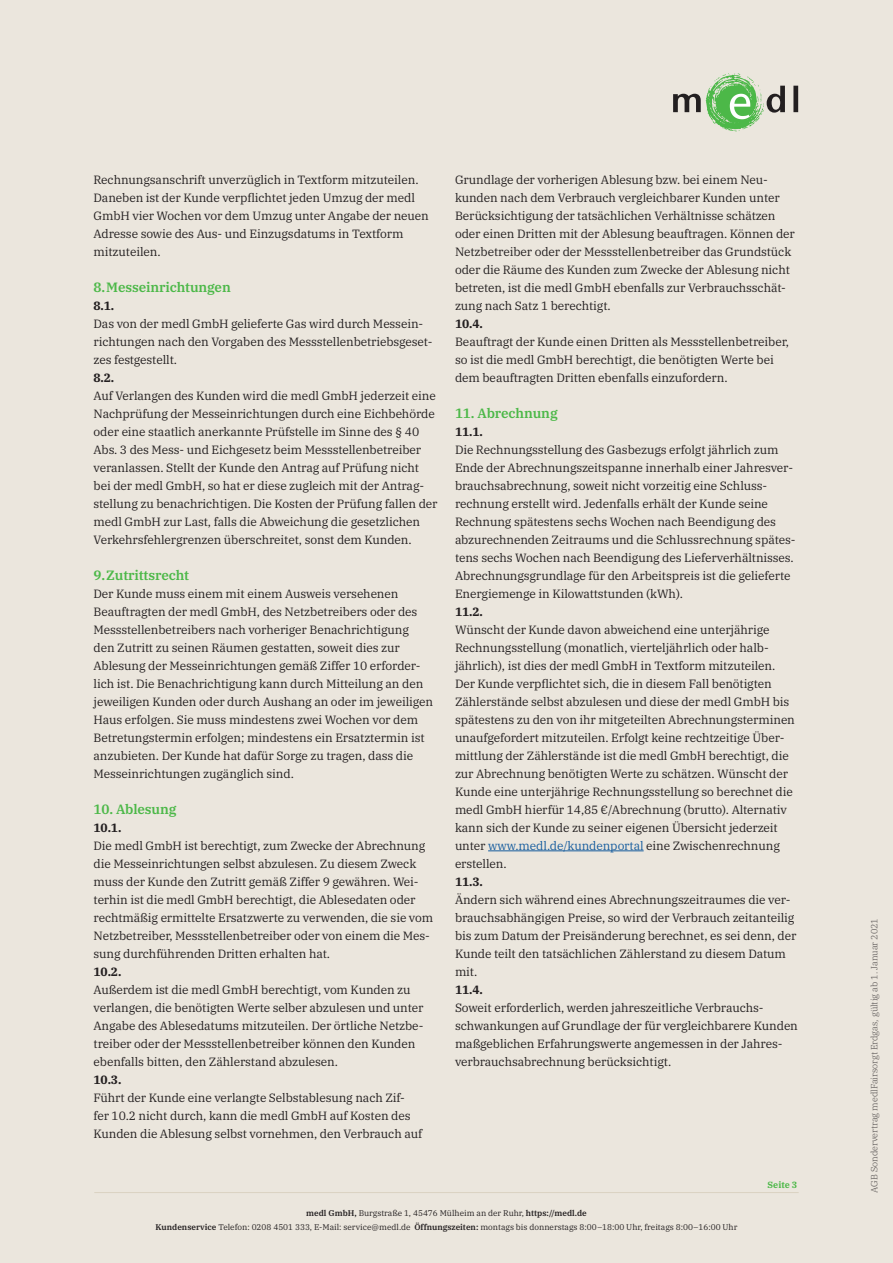
<style>
.page{position:relative;width:893px;height:1263px;background:#ebe6dd}
.page>*{position:absolute;margin:0;border:0;box-sizing:border-box;transform-origin:0 0}
.t1{font:600 13.5px "IBM Plex Serif";letter-spacing:-.01em;color:#4cb848}
.t2{font:12px/18px "IBM Plex Serif";letter-spacing:-.01em;color:#231f20}
.t3{font:700 12px "IBM Plex Serif";letter-spacing:-.01em;color:#231f20}
.t4{font:300 9px "IBM Plex Serif";color:#4c4848}
.t5{font:700 9px "IBM Plex Serif";color:#4cb848}
.t6{font:8.25px/13.5px "IBM Plex Serif";color:#231f20;text-align:center}
.s1{color:#175d9e}
.s2{font-weight:600}
</style>
<div class="page">
<hr style="left:94px;top:1192px;width:705px;height:1px;background:#dad2c2">
<hr style="left:488px;top:850px;width:156px;height:1px;background:#175d9e">
<svg style="left:673px;top:73px;width:125px;height:58px"></svg>
<p class="t2" style="left:94px;top:169px;width:337px">Rechnungsanschrift unverzüglich in Textform mitzuteilen.<br>Daneben ist der Kunde verpflichtet jeden Umzug der medl GmbH vier Wochen vor dem Umzug unter Angabe der neuen Adresse sowie des Aus- und Einzugsdatums in Textform mitzuteilen.</p>
<p class="t1" style="left:94px;top:276px;width:139px">8.Messeinrichtungen</p>
<p class="t3" style="left:94px;top:296px;width:22px">8.1.</p>
<p class="t2" style="left:94px;top:313px;width:340px">Das von der medl GmbH gelieferte Gas wird durch Messein&shy;richtungen nach den Vorgaben des Messstellenbetriebsgeset&shy;zes festgestellt.</p>
<p class="t3" style="left:94px;top:368px;width:22px">8.2.</p>
<p class="t2" style="left:94px;top:385px;width:345px">Auf Verlangen des Kunden wird die medl GmbH jederzeit eine Nachprüfung der Messeinrichtungen durch eine Eichbehörde oder eine staatlich anerkannte Prüfstelle im Sinne des § 40<br>Abs. 3 des Mess- und Eichgesetz beim Messstellenbetreiber veranlassen. Stellt der Kunde den Antrag auf Prüfung nicht bei der medl GmbH, so hat er diese zugleich mit der Antrag&shy;stellung zu benachrichtigen. Die Kosten der Prüfung fallen der medl GmbH zur Last, falls die Abweichung die gesetzlichen Verkehrsfehlergrenzen überschreitet, sonst dem Kunden.</p>
<p class="t1" style="left:94px;top:564px;width:97px">9.Zutrittsrecht</p>
<p class="t2" style="left:94px;top:583px;width:341px">Der Kunde muss einem mit einem Ausweis versehenen Beauftragten der medl GmbH, des Netzbetreibers oder des Messstellenbetreibers nach vorheriger Benachrichtigung den Zutritt zu seinen Räumen gestatten, soweit dies zur Ablesung der Messeinrichtungen gemäß Ziffer 10 erforder&shy;lich ist. Die Benachrichtigung kann durch Mitteilung an den jeweiligen Kunden oder durch Aushang an oder im jeweiligen Haus erfolgen. Sie muss mindestens zwei Wochen vor dem Betretungstermin erfolgen; mindestens ein Ersatztermin ist anzubieten. Der Kunde hat dafür Sorge zu tragen, dass die Messeinrichtungen zugänglich sind.</p>
<p class="t1" style="left:94px;top:798px;width:84px">10. Ablesung</p>
<p class="t3" style="left:94px;top:818px;width:29px">10.1.</p>
<p class="t2" style="left:94px;top:835px;width:341px">Die medl GmbH ist berechtigt, zum Zwecke der Abrechnung die Messeinrichtungen selbst abzulesen. Zu diesem Zweck muss der Kunde den Zutritt gemäß Ziffer 9 gewähren. Wei&shy;terhin ist die medl GmbH berechtigt, die Ablesedaten oder rechtmäßig ermittelte Ersatzwerte zu verwenden, die sie vom Netzbetreiber, Messstellenbetreiber oder von einem die Mes&shy;sung durchführenden Dritten erhalten hat.</p>
<p class="t3" style="left:94px;top:962px;width:29px">10.2.</p>
<p class="t2" style="left:94px;top:979px;width:331px">Außerdem ist die medl GmbH berechtigt, vom Kunden zu verlangen, die benötigten Werte selber abzulesen und unter Angabe des Ablesedatums mitzuteilen. Der örtliche Netzbe&shy;treiber oder der Messstellenbetreiber können den Kunden ebenfalls bitten, den Zählerstand abzulesen.</p>
<p class="t3" style="left:94px;top:1070px;width:29px">10.3.</p>
<p class="t2" style="left:94px;top:1087px;width:330px">Führt der Kunde eine verlangte Selbstablesung nach Zif&shy;fer 10.2 nicht durch, kann die medl GmbH auf Kosten des<br>Kunden die Ablesung selbst vornehmen, den Verbrauch auf</p>
<p class="t2" style="left:455px;top:169px;width:341px">Grundlage der vorherigen Ablesung bzw. bei einem Neu&shy;kunden nach dem Verbrauch vergleichbarer Kunden unter Berücksichtigung der tatsächlichen Verhältnisse schätzen oder einen Dritten mit der Ablesung beauftragen. Können der Netzbetreiber oder der Messstellenbetreiber das Grundstück oder die Räume des Kunden zum Zwecke der Ablesung nicht betreten, ist die medl GmbH ebenfalls zur Verbrauchsschät&shy;zung nach Satz 1 berechtigt.</p>
<p class="t3" style="left:455px;top:314px;width:29px">10.4.</p>
<p class="t2" style="left:455px;top:331px;width:335px">Beauftragt der Kunde einen Dritten als Messstellenbetreiber, so ist die medl GmbH berechtigt, die benötigten Werte bei dem beauftragten Dritten ebenfalls einzufordern.</p>
<p class="t1" style="left:455px;top:402px;width:104px">11. Abrechnung</p>
<p class="t3" style="left:455px;top:422px;width:29px">11.1.</p>
<p class="t2" style="left:455px;top:439px;width:342px">Die Rechnungsstellung des Gasbezugs erfolgt jährlich zum Ende der Abrechnungszeitspanne innerhalb einer Jahresver&shy;brauchsabrechnung, soweit nicht vorzeitig eine Schluss&shy;rechnung erstellt wird. Jedenfalls erhält der Kunde seine Rechnung spätestens sechs Wochen nach Beendigung des abzurechnenden Zeitraums und die Schlussrechnung spätes&shy;tens sechs Wochen nach Beendigung des Lieferverhältnisses.<br>Abrechnungsgrundlage für den Arbeitspreis ist die gelieferte Energiemenge in Kilowattstunden (kWh).</p>
<p class="t3" style="left:455px;top:602px;width:29px">11.2.</p>
<p class="t2" style="left:455px;top:619px;width:341px">Wünscht der Kunde davon abweichend eine unterjährige Rechnungsstellung (monatlich, vierteljährlich oder halb&shy;jährlich), ist dies der medl GmbH in Textform mitzuteilen.<br>Der Kunde verpflichtet sich, die in diesem Fall benötigten Zählerstände selbst abzulesen und diese der medl GmbH bis spätestens zu den von ihr mitgeteilten Abrechnungsterminen unaufgefordert mitzuteilen. Erfolgt keine rechtzeitige Über&shy;mittlung der Zählerstände ist die medl GmbH berechtigt, die zur Abrechnung benötigten Werte zu schätzen. Wünscht der Kunde eine unterjährige Rechnungsstellung so berechnet die medl GmbH hierfür 14,85 €/Abrechnung (brutto). Alternativ kann sich der Kunde zu seiner eigenen Übersicht jederzeit unter <span class="s1">www.medl.de/kundenportal</span> eine Zwischenrechnung erstellen.</p>
<p class="t3" style="left:455px;top:872px;width:29px">11.3.</p>
<p class="t2" style="left:455px;top:889px;width:343px">Ändern sich während eines Abrechnungszeitraumes die ver&shy;brauchsabhängigen Preise, so wird der Verbrauch zeitanteilig bis zum Datum der Preisänderung berechnet, es sei denn, der Kunde teilt den tatsächlichen Zählerstand zu diesem Datum mit.</p>
<p class="t3" style="left:455px;top:980px;width:29px">11.4.</p>
<p class="t2" style="left:455px;top:997px;width:344px">Soweit erforderlich, werden jahreszeitliche Verbrauchs&shy;schwankungen auf Grundlage der für vergleichbarere Kunden maßgeblichen Erfahrungswerte angemessen in der Jahres&shy;verbrauchsabrechnung berücksichtigt.</p>
<p class="t5" style="left:768px;top:1178px;width:31px">Seite 3</p>
<p class="t6" style="left:156px;top:1206px;width:583px"><span class="s2">medl GmbH,</span> Burgstraße 1, 45476 Mülheim an der Ruhr, <span class="s2">https://medl.de<br>Kundenservice</span> Telefon: 0208 4501 333, E-Mail: service@medl.de <span class="s2">Öffnungszeiten:</span> montags bis donnerstags 8:00–18:00 Uhr, freitags 8:00–16:00 Uhr</p>
<p class="t4" style="left:867px;top:1193px;width:276px;rotate:-90deg">AGB Sondervertrag medlFairsorgt Erdgas, gültig ab 1. Januar 2021</p>
</div>
